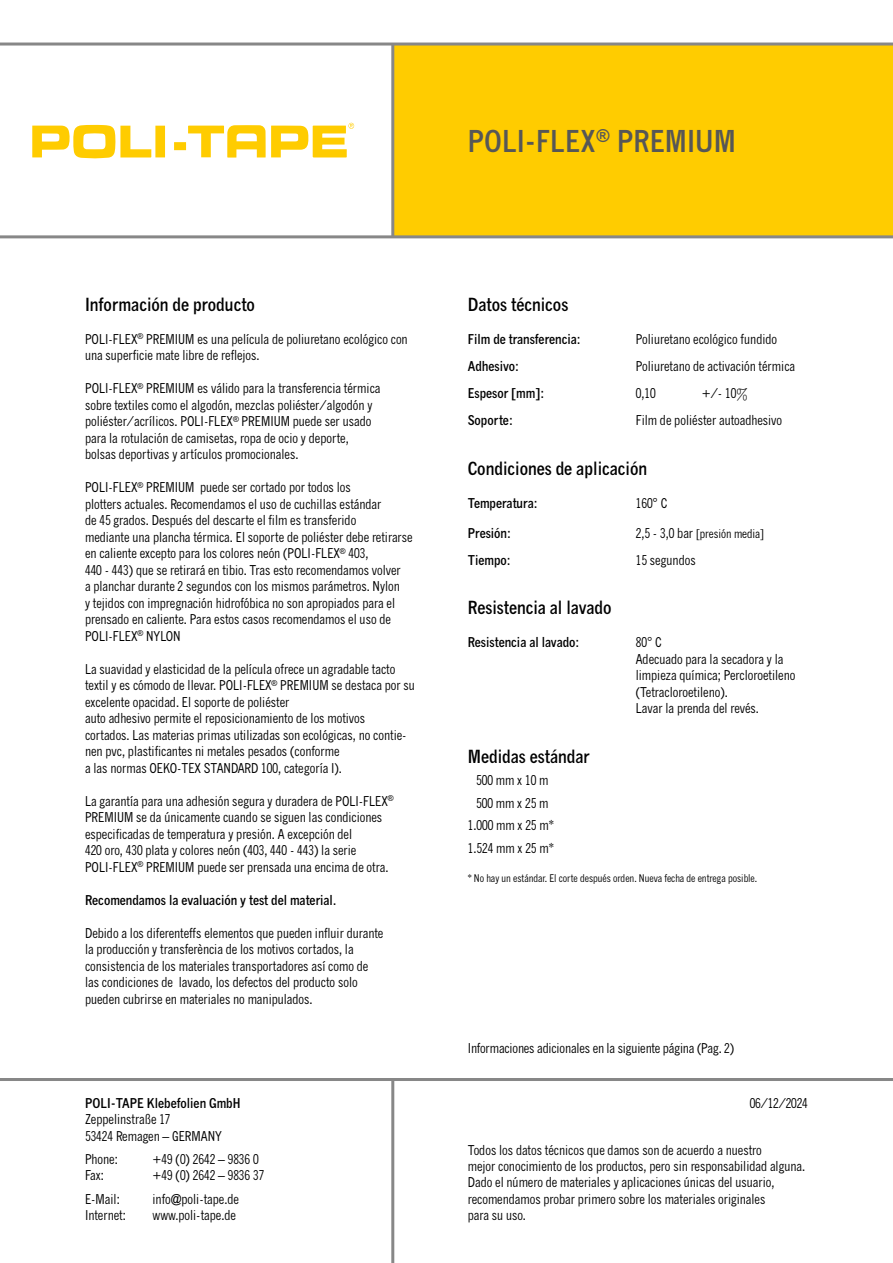
<style>
.page{position:relative;width:893px;height:1263px;background:#fff}
.page>*{position:absolute;margin:0;border:0;box-sizing:border-box;transform-origin:0 0}
.t1{font:700 condensed 30px "News Gothic MT Pro";color:#575756}
.t2{font:700 condensed 18px "News Gothic MT Pro";color:#000}
.t3{font:condensed 13.5px/16.5px "News Gothic MT Pro";color:#000}
.t4{font:700 condensed 13.5px "News Gothic MT Pro";color:#000}
.t5{font:condensed 12px "News Gothic MT Pro";color:#000}
.t6{font:condensed 10.5px "News Gothic MT Pro";color:#000}
.s1{font-size:13.5px}
</style>
<div class="page">
<div style="left:393px;top:44px;width:500px;height:193px;background:#fc0"></div>
<hr style="left:0;top:235px;width:893px;height:3px;background:#878787">
<hr style="left:0;top:43px;width:893px;height:3px;background:#878787">
<hr style="left:391px;top:44px;width:3px;height:193px;background:#878787">
<hr style="left:0;top:1078px;width:893px;height:3px;background:#878787">
<hr style="left:391px;top:1079px;width:3px;height:184px;background:#878787">
<svg style="left:32px;top:123px;width:322px;height:35px"></svg>
<h1 class="t1" style="left:468px;top:122px;width:270px">POLI-FLEX<sup>®</sup> PREMIUM</h1>
<h2 class="t2" style="left:85px;top:293px;width:171px">Información de producto</h2>
<p class="t3" style="left:85px;top:331px;width:324px">POLI-FLEX<sup>®</sup> PREMIUM es una película de poliuretano ecológico con una superficie mate libre de reflejos.</p>
<p class="t3" style="left:85px;top:380px;width:297px">POLI-FLEX<sup>®</sup> PREMIUM es válido para la transferencia térmica sobre textiles como el algodón, mezclas poliéster/algodón y poliéster/acrílicos. POLI-FLEX<sup>®</sup> PREMIUM puede ser usado para la rotulación de camisetas, ropa de ocio y deporte, bolsas deportivas y artículos promocionales.</p>
<p class="t3" style="left:85px;top:479px;width:329px">POLI-FLEX<sup>®</sup> PREMIUM puede ser cortado por todos los<br>plotters actuales. Recomendamos el uso de cuchillas estándar<br>de 45 grados. Después del descarte el film es transferido<br>mediante una plancha térmica. El soporte de poliéster debe retirarse en caliente excepto para los colores neón (POLI-FLEX<sup>®</sup> 403,<br>440 - 443) que se retirará en tibio. Tras esto recomendamos volver<br>a planchar durante 2 segundos con los mismos parámetros. Nylon<br>y tejidos con impregnación hidrofóbica no son apropiados para el prensado en caliente. Para estos casos recomendamos el uso de POLI-FLEX<sup>®</sup> NYLON</p>
<p class="t3" style="left:85px;top:661px;width:331px">La suavidad y elasticidad de la película ofrece un agradable tacto textil y es cómodo de llevar. POLI-FLEX<sup>®</sup> PREMIUM se destaca por su excelente opacidad. El soporte de poliéster<br>auto adhesivo permite el reposicionamiento de los motivos<br>cortados. Las materias primas utilizadas son ecológicas, no contie&shy;nen pvc, plastificantes ni metales pesados (conforme<br>a las normas OEKO-TEX STANDARD 100, categoría I).</p>
<p class="t3" style="left:85px;top:793px;width:310px">La garantía para una adhesión segura y duradera de POLI-FLEX<sup>® </sup>PREMIUM se da únicamente cuando se siguen las condiciones especificadas de temperatura y presión. A excepción del<br>420 oro, 430 plata y colores neón (403, 440 - 443) la serie POLI-FLEX<sup>®</sup> PREMIUM puede ser prensada una encima de otra.</p>
<p class="t4" style="left:85px;top:892px;width:253px">Recomendamos la evaluación y test del material.</p>
<p class="t3" style="left:85px;top:925px;width:300px">Debido a los diferenteffs elementos que pueden influir durante la producción y transferència de los motivos cortados, la consistencia de los materiales transportadores así como de las condiciones de lavado, los defectos del producto solo pueden cubrirse en materiales no manipulados.</p>
<p class="t4" style="left:85px;top:1095px;width:157px">POLI-TAPE Klebefolien GmbH</p>
<p class="t3" style="left:85px;top:1111px;width:138px">Zeppelinstraße 17<br>53424 Remagen – GERMANY</p>
<p class="t3" style="left:85px;top:1151px;width:34px">Phone:</p>
<p class="t3" style="left:153px;top:1151px;width:108px">+49 (0) 2642 – 9836 0</p>
<p class="t3" style="left:85px;top:1167px;width:20px">Fax:</p>
<p class="t3" style="left:153px;top:1167px;width:113px">+49 (0) 2642 – 9836 37</p>
<p class="t3" style="left:85px;top:1190px;width:36px">E-Mail:</p>
<p class="t3" style="left:153px;top:1190px;width:88px">info@poli-tape.de</p>
<p class="t3" style="left:85px;top:1207px;width:42px">Internet:</p>
<p class="t3" style="left:153px;top:1207px;width:85px">www.poli-tape.de</p>
<h2 class="t2" style="left:468px;top:293px;width:102px">Datos técnicos</h2>
<p class="t4" style="left:468px;top:331px;width:114px">Film de transferencia:</p>
<p class="t3" style="left:636px;top:331px;width:143px">Poliuretano ecológico fundido</p>
<p class="t4" style="left:468px;top:358px;width:53px">Adhesivo:</p>
<p class="t3" style="left:636px;top:358px;width:161px">Poliuretano de activación térmica</p>
<p class="t4" style="left:468px;top:385px;width:78px">Espesor [mm]:</p>
<p class="t3" style="left:636px;top:385px;width:21px">0,10</p>
<p class="t3" style="left:702px;top:385px;width:48px">+/- 10%</p>
<p class="t4" style="left:468px;top:412px;width:47px">Soporte:</p>
<p class="t3" style="left:636px;top:412px;width:148px">Film de poliéster autoadhesivo</p>
<h2 class="t2" style="left:468px;top:457px;width:181px">Condiciones de aplicación</h2>
<p class="t4" style="left:468px;top:494px;width:71px">Temperatura:</p>
<p class="t3" style="left:636px;top:494px;width:33px">160° C</p>
<p class="t4" style="left:468px;top:524px;width:45px">Presión:</p>
<p class="t5" style="left:636px;top:526px;width:130px"><span class="s1">2,5 - 3,0 bar</span> [presión media]</p>
<p class="t4" style="left:468px;top:551px;width:44px">Tiempo:</p>
<p class="t3" style="left:636px;top:551px;width:61px">15 segundos</p>
<h2 class="t2" style="left:468px;top:596px;width:145px">Resistencia al lavado</h2>
<p class="t4" style="left:468px;top:634px;width:113px">Resistencia al lavado:</p>
<p class="t3" style="left:636px;top:634px;width:161px">80° C<br>Adecuado para la secadora y la limpieza química; Percloroetileno (Tetracloroetileno).<br>Lavar la prenda del revés.</p>
<h2 class="t2" style="left:468px;top:745px;width:123px">Medidas estándar</h2>
<p class="t3" style="left:468px;top:769px;width:88px;line-height:22.5px;text-align:center">500 mm x 10 m<br>500 mm x 25 m<br>1.000 mm x 25 m*<br>1.524 mm x 25 m*</p>
<p class="t6" style="left:468px;top:872px;width:291px">* No hay un estándar. El corte después orden. Nueva fecha de entrega posible.</p>
<p class="t3" style="left:468px;top:1040px;width:268px">Informaciones adicionales en la siguiente página (Pag. 2)</p>
<p class="t3" style="left:750px;top:1095px;width:60px">06/12/2024</p>
<p class="t3" style="left:468px;top:1142px;width:339px">Todos los datos técnicos que damos son de acuerdo a nuestro<br>mejor conocimiento de los productos, pero sin responsabilidad alguna.<br>Dado el número de materiales y aplicaciones únicas del usuario, recomendamos probar primero sobre los materiales originales<br>para su uso.</p>
</div>
